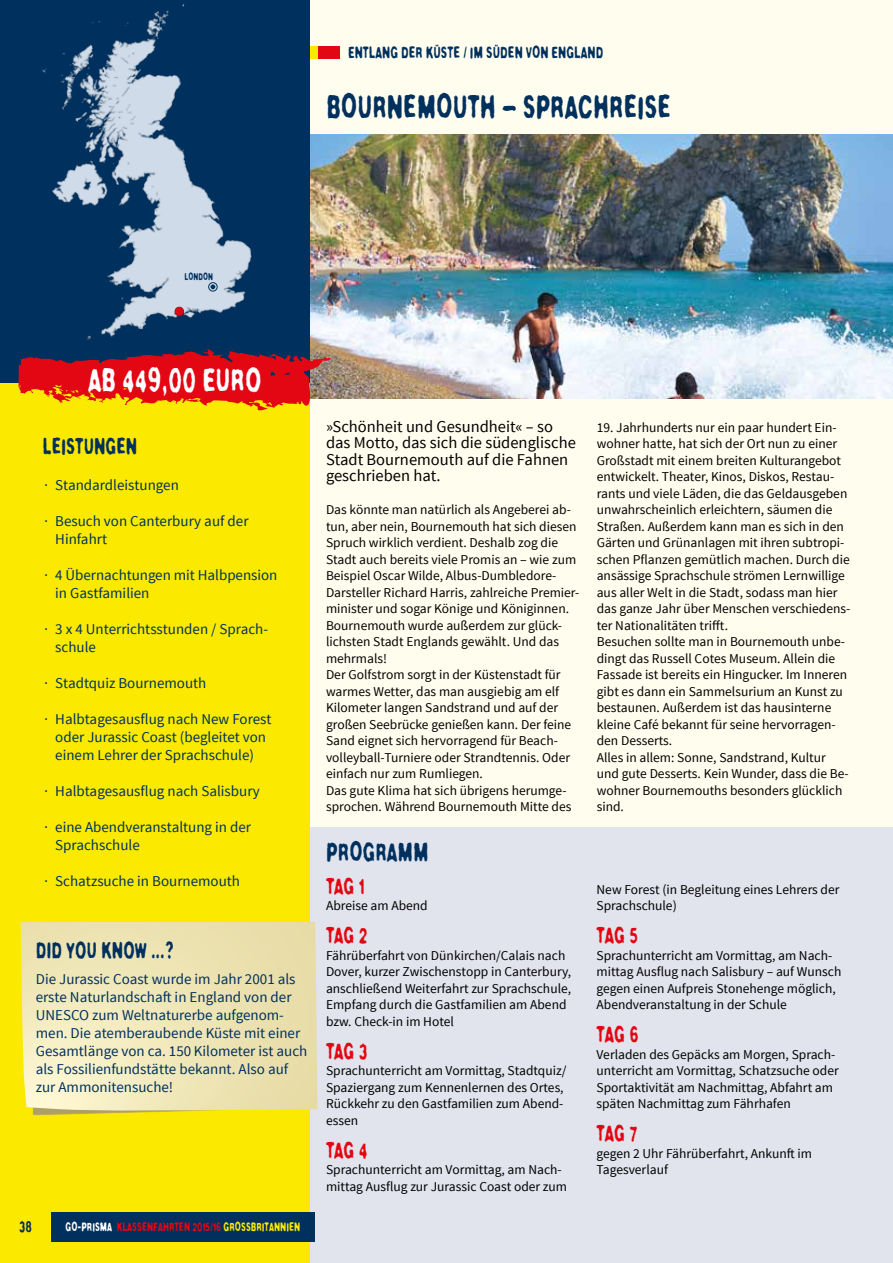
<style>
.page{position:relative;width:893px;height:1263px;background:#fffdee}
.page>*{position:absolute;margin:0;border:0;box-sizing:border-box;transform-origin:0 0}
.t1{font:30px "Crush No 47";color:#00305d}
.t2{font:30px "Crush No 47";color:#fff}
.t3{font:24px "Crush No 47";color:#00305d}
.t4{font:21px "Crush No 47";color:#e30613}
.t5{font:21px "Crush No 47";color:#00305d}
.t6{font:16.5px/16.5px "Source Sans Pro";color:#000}
.t7{font:15px/18px "Source Sans Pro";color:#00305d}
.t8{font:15px "Crush No 47";color:#00305d}
.t9{font:13.5px/16.5px "Source Sans Pro";color:#000}
.t10{font:11.25px "Crush No 47";color:#e30613}
.t11{font:9px "Crush No 47";color:#00305d}
.s1{color:#fff}
.s2{color:#fce900}
</style>
<div class="page">
<div style="left:309px;top:46px;width:9px;height:13px;background:#fce900"></div>
<div style="left:318px;top:46px;width:21px;height:13px;background:#e30613"></div>
<div style="left:296px;top:828px;width:597px;height:435px;background:#e1e3ed"></div>
<img style="left:309px;top:135px;width:584px;height:264px">
<div style="left:0;top:361px;width:309px;height:902px;background:#fce900"></div>
<img style="left:0;top:0;width:304px;height:366px">
<svg style="left:33px;top:1110px;width:187px;height:5px"></svg>
<svg style="left:21px;top:922px;width:296px;height:188px;background:#eee5b5"></svg>
<div style="left:208px;top:282px;width:10px;height:9px;border:1px solid #00305d;border-radius:50%"></div>
<svg style="left:210px;top:284px;width:5px;height:5px"></svg>
<div style="left:175px;top:307px;width:9px;height:9px;background:#e30613;border-radius:50%"></div>
<div style="left:175px;top:307px;width:9px;height:9px;border:1px solid #99191d;border-radius:50%"></div>
<svg style="left:19px;top:348px;width:312px;height:63px"></svg>
<div style="left:51px;top:1212px;width:264px;height:30px;background:#00305d"></div>
<p class="t8" style="left:348px;top:43px;width:257px">ENTLANG DER KÜSTE / IM SÜDEN VON ENGLAND</p>
<h1 class="t1" style="left:326px;top:87px;width:346px">BOURNEMOUTH – SPRACHREISE</h1>
<p class="t11" style="left:185px;top:271px;width:30px">LONDON</p>
<h1 class="t2" style="left:88px;top:360px;width:175px">AB 449,00 EURO</h1>
<h3 class="t5" style="left:42px;top:432px;width:96px">LEISTUNGEN</h3>
<p class="t7" style="left:42px;top:476px;width:138px">∙ Standardleistungen</p>
<p class="t7" style="left:55px;top:512px;width:195px;text-indent:-13px">∙ Besuch von Canterbury auf der<br>Hinfahrt</p>
<p class="t7" style="left:55px;top:566px;width:224px;text-indent:-13px">∙ 4 Übernachtungen mit Halbpension in Gastfamilien</p>
<p class="t7" style="left:55px;top:620px;width:214px;text-indent:-13px">∙ 3 x 4 Unterrichtsstunden / Sprach&shy;schule</p>
<p class="t7" style="left:42px;top:674px;width:165px">∙ Stadtquiz Bournemouth</p>
<p class="t7" style="left:42px;top:710px;width:231px;text-align:center">∙ Halbtagesausflug nach New Forest oder Jurassic Coast (begleitet von einem Lehrer der Sprachschule)</p>
<p class="t7" style="left:42px;top:782px;width:219px">∙ Halbtagesausflug nach Salisbury</p>
<p class="t7" style="left:55px;top:818px;width:197px;text-indent:-13px">∙ eine Abendveranstaltung in der<br>Sprachschule</p>
<p class="t7" style="left:42px;top:872px;width:199px">∙ Schatzsuche in Bournemouth</p>
<h3 class="t5" style="left:36px;top:936px;width:140px">DID YOU KNOW ...?</h3>
<p class="t7" style="left:36px;top:970px;width:273px">Die Jurassic Coast wurde im Jahr 2001 als erste Naturlandschaft in England von der UNESCO zum Weltnaturerbe aufgenom&shy;men. Die atemberaubende Küste mit einer Gesamtlänge von ca. 150 Kilometer ist auch als Fossilienfundstätte bekannt. Also auf zur Ammonitensuche!</p>
<p class="t8" style="left:19px;top:1216px;width:14px">38</p>
<p class="t10" style="left:65px;top:1219px;width:236px"><span class="s1">GO-PRISMA</span> KLASSENFAHRTEN 2015/16 <span class="s2">GROSSBRITANNIEN</span></p>
<p class="t6" style="left:326px;top:418px;width:251px">»Schönheit und Gesundheit« – so das Motto, das sich die südenglische<br>Stadt Bournemouth auf die Fahnen geschrieben hat.</p>
<p class="t9" style="left:326px;top:502px;width:255px">Das könnte man natürlich als Angeberei ab&shy;tun, aber nein, Bournemouth hat sich diesen Spruch wirklich verdient. Deshalb zog die Stadt auch bereits viele Promis an ‒ wie zum Beispiel Oscar Wilde, Albus-Dumbledore-Darsteller Richard Harris, zahlreiche Premier&shy;minister und sogar Könige und Königinnen.<br>Bournemouth wurde außerdem zur glück&shy;lichsten Stadt Englands gewählt. Und das mehrmals!<br>Der Golfstrom sorgt in der Küstenstadt für warmes Wetter, das man ausgiebig am elf Kilometer langen Sandstrand und auf der großen Seebrücke genießen kann. Der feine Sand eignet sich hervorragend für Beach&shy;volleyball-Turniere oder Strandtennis. Oder einfach nur zum Rumliegen.<br>Das gute Klima hat sich übrigens herumge&shy;sprochen. Während Bournemouth Mitte des</p>
<h2 class="t3" style="left:326px;top:835px;width:104px">PROGRAMM</h2>
<h3 class="t4" style="left:326px;top:872px;width:40px">TAG 1</h3>
<p class="t9" style="left:326px;top:898px;width:103px">Abreise am Abend</p>
<h3 class="t4" style="left:326px;top:921px;width:43px">TAG 2</h3>
<p class="t9" style="left:326px;top:947px;width:247px">Fährüberfahrt von Dünkirchen/Calais nach Dover, kurzer Zwischenstopp in Canterbury, anschließend Weiterfahrt zur Sprachschule, Empfang durch die Gastfamilien am Abend bzw. Check-in im Hotel</p>
<h3 class="t4" style="left:326px;top:1037px;width:43px">TAG 3</h3>
<p class="t9" style="left:326px;top:1063px;width:242px">Sprachunterricht am Vormittag, Stadtquiz/ Spaziergang zum Kennenlernen des Ortes, Rückkehr zu den Gastfamilien zum Abend&shy;essen</p>
<h3 class="t4" style="left:326px;top:1136px;width:43px">TAG 4</h3>
<p class="t9" style="left:326px;top:1162px;width:243px">Sprachunterricht am Vormittag, am Nach&shy;mittag Ausflug zur Jurassic Coast oder zum</p>
<p class="t9" style="left:597px;top:419px;width:255px">19. Jahrhunderts nur ein paar hundert Ein&shy;wohner hatte, hat sich der Ort nun zu einer Großstadt mit einem breiten Kulturangebot entwickelt. Theater, Kinos, Diskos, Restau&shy;rants und viele Läden, die das Geldausgeben unwahrscheinlich erleichtern, säumen die Straßen. Außerdem kann man es sich in den Gärten und Grünanlagen mit ihren subtropi&shy;schen Pflanzen gemütlich machen. Durch die ansässige Sprachschule strömen Lernwillige aus aller Welt in die Stadt, sodass man hier das ganze Jahr über Menschen verschiedens&shy;ter Nationalitäten trifft.<br>Besuchen sollte man in Bournemouth unbe&shy;dingt das Russell Cotes Museum. Allein die Fassade ist bereits ein Hingucker. Im Inneren gibt es dann ein Sammelsurium an Kunst zu bestaunen. Außerdem ist das hausinterne kleine Café bekannt für seine hervorragen&shy;den Desserts.<br>Alles in allem: Sonne, Sandstrand, Kultur und gute Desserts. Kein Wunder, dass die Be&shy;wohner Bournemouths besonders glücklich sind.</p>
<p class="t9" style="left:597px;top:881px;width:244px">New Forest (in Begleitung eines Lehrers der<br>Sprachschule)</p>
<h3 class="t4" style="left:597px;top:921px;width:43px">TAG 5</h3>
<p class="t9" style="left:597px;top:947px;width:246px">Sprachunterricht am Vormittag, am Nach&shy;mittag Ausflug nach Salisbury – auf Wunsch gegen einen Aufpreis Stonehenge möglich, Abendveranstaltung in der Schule</p>
<h3 class="t4" style="left:597px;top:1020px;width:44px">TAG 6</h3>
<p class="t9" style="left:597px;top:1046px;width:244px">Verladen des Gepäcks am Morgen, Sprach&shy;unterricht am Vormittag, Schatzsuche oder Sportaktivität am Nachmittag, Abfahrt am späten Nachmittag zum Fährhafen</p>
<h3 class="t4" style="left:597px;top:1119px;width:43px">TAG 7</h3>
<p class="t9" style="left:597px;top:1145px;width:217px">gegen 2 Uhr Fährüberfahrt, Ankunft im<br>Tagesverlauf</p>
</div>
